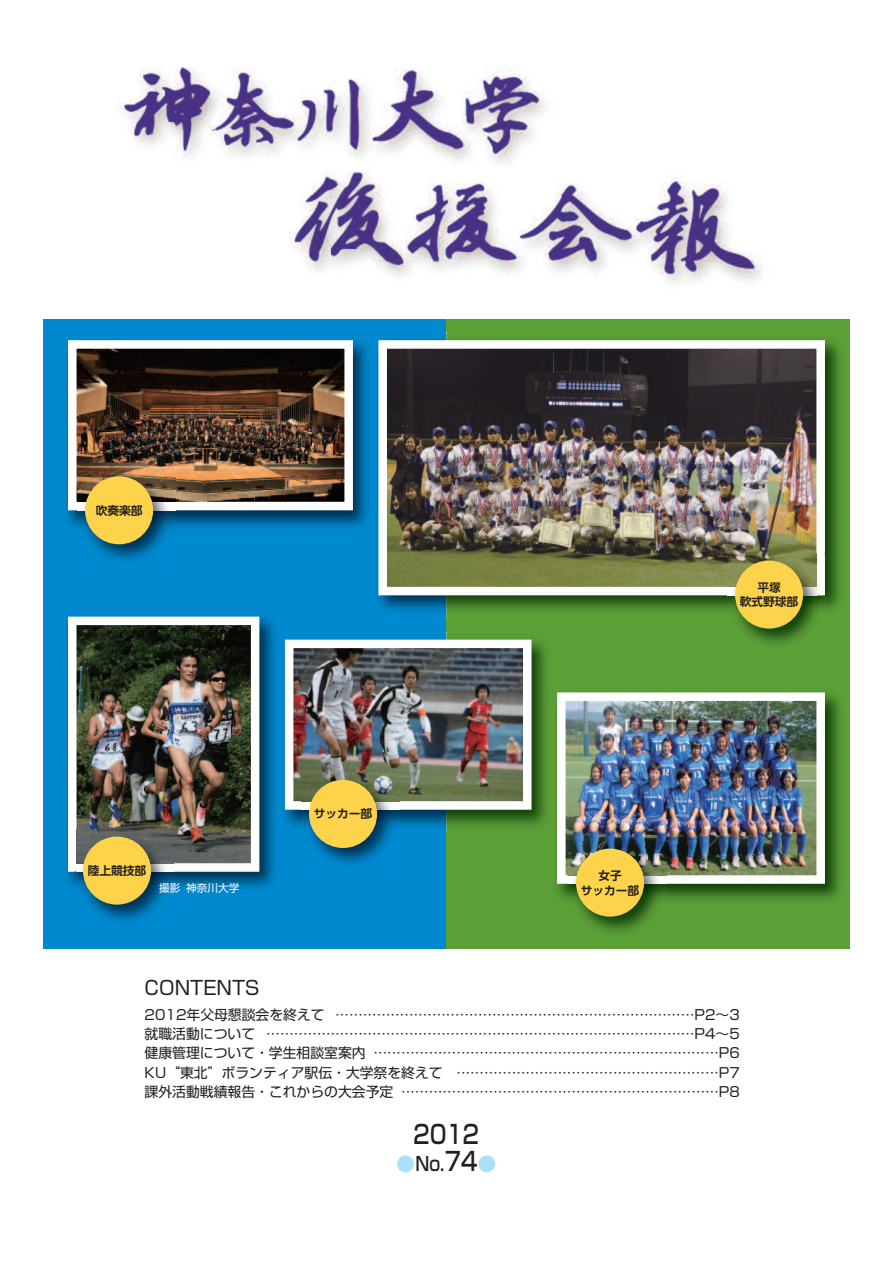
<style>
.page{position:relative;width:893px;height:1263px;background:#fff}
.page>*{position:absolute;margin:0;border:0;box-sizing:border-box;transform-origin:0 0}
.t1{font:500 25.5px "Shin Go";color:#231f20;scale:.85 1}
.t2{font:19.2px "Shin Go";color:#231f20}
.t3{font:500 19.2px "Shin Go";color:#231f20;scale:.9 1}
.t4{font:13.8px/19.2px "Shin Go";color:#231f20;text-align:justify}
.t5{font:700 11.7px/14.9px "UD Shin Go Pro De";color:#231f20;text-align:center}
.t6{font:10.65px "UD Shin Go Pro";color:#fff}
.s1{color:#aae0f9}
.s2{font-size:25.5px}
</style>
<div class="page">
<div style="left:43px;top:319px;width:403px;height:629px;background:#0089cf"></div>
<div style="left:446px;top:319px;width:404px;height:629px;background:#5b9f37"></div>
<img style="left:117px;top:66px;width:645px;height:218px">
<img style="left:377px;top:333px;width:463px;height:285px">
<img style="left:388px;top:350px;width:427px;height:235px">
<div style="left:378px;top:340px;width:447px;height:255px;border:9px solid #fff"></div>
<img style="left:66px;top:341px;width:302px;height:187px">
<img style="left:78px;top:350px;width:265px;height:150px">
<div style="left:68px;top:340px;width:285px;height:170px;border:9px solid #fff"></div>
<img style="left:66px;top:616px;width:209px;height:272px">
<img style="left:78px;top:627px;width:171px;height:235px">
<div style="left:68px;top:617px;width:191px;height:255px;border:9px solid #fff"></div>
<img style="left:284px;top:632px;width:262px;height:200px">
<img style="left:295px;top:650px;width:226px;height:150px">
<div style="left:285px;top:640px;width:246px;height:170px;border:9px solid #fff"></div>
<img style="left:567px;top:702px;width:248px;height:172px">
<div style="left:557px;top:692px;width:268px;height:192px;border:9px solid #fff"></div>
<img style="left:78px;top:469px;width:97px;height:91px">
<div style="left:85px;top:476px;width:68px;height:68px;background:#fed34c;border-radius:50%"></div>
<img style="left:728px;top:553px;width:98px;height:91px">
<div style="left:735px;top:560px;width:68px;height:69px;background:#fed34c;border-radius:50%"></div>
<img style="left:76px;top:829px;width:97px;height:92px">
<img style="left:76px;top:829px;width:1px;height:43px">
<div style="left:83px;top:836px;width:68px;height:69px;background:#fed34c;border-radius:50%"></div>
<img style="left:302px;top:773px;width:97px;height:91px">
<div style="left:309px;top:780px;width:68px;height:68px;background:#fed34c;border-radius:50%"></div>
<img style="left:569px;top:841px;width:97px;height:91px">
<div style="left:576px;top:848px;width:68px;height:69px;background:#fed34c;border-radius:50%"></div>
<p class="t5" style="left:96px;top:502px;width:48px">吹奏楽部</p>
<p class="t5" style="left:314px;top:806px;width:60px">サッカー部</p>
<p class="t5" style="left:88px;top:863px;width:60px">陸上競技部</p>
<p class="t5" style="left:598px;top:867px;width:25px">女子</p>
<p class="t6" style="left:159px;top:879px;width:82px">撮影神奈川大学</p>
<p class="t5" style="left:581px;top:882px;width:60px">サッカー部</p>
<p class="t5" style="left:740px;top:579px;width:60px">平塚<br>軟式野球部</p>
<h2 class="t2" style="left:145px;top:975px;width:117px">CONTENTS</h2>
<p class="t4" style="left:145px;top:1004px;width:597px">2012年父母懇談会を終えて ……………………………………………………………………P2〜3就職活動について …………………………………………………………………………………P4〜5健康管理について・学生相談室案内 …………………………………………………………………P6<br>KU“東北”ボランティア駅伝・大学祭を終えて …………………………………………………P7課外活動戦績報告・これからの大会予定 ……………………………………………………………P8</p>
<h1 class="t1" style="left:414px;top:1117px;width:79px">2012</h1>
<h2 class="t3" style="left:396px;top:1151px;width:113px"><span class="s1">●</span>No.<span class="s2">74</span><span class="s1">●</span></h2>
</div>
